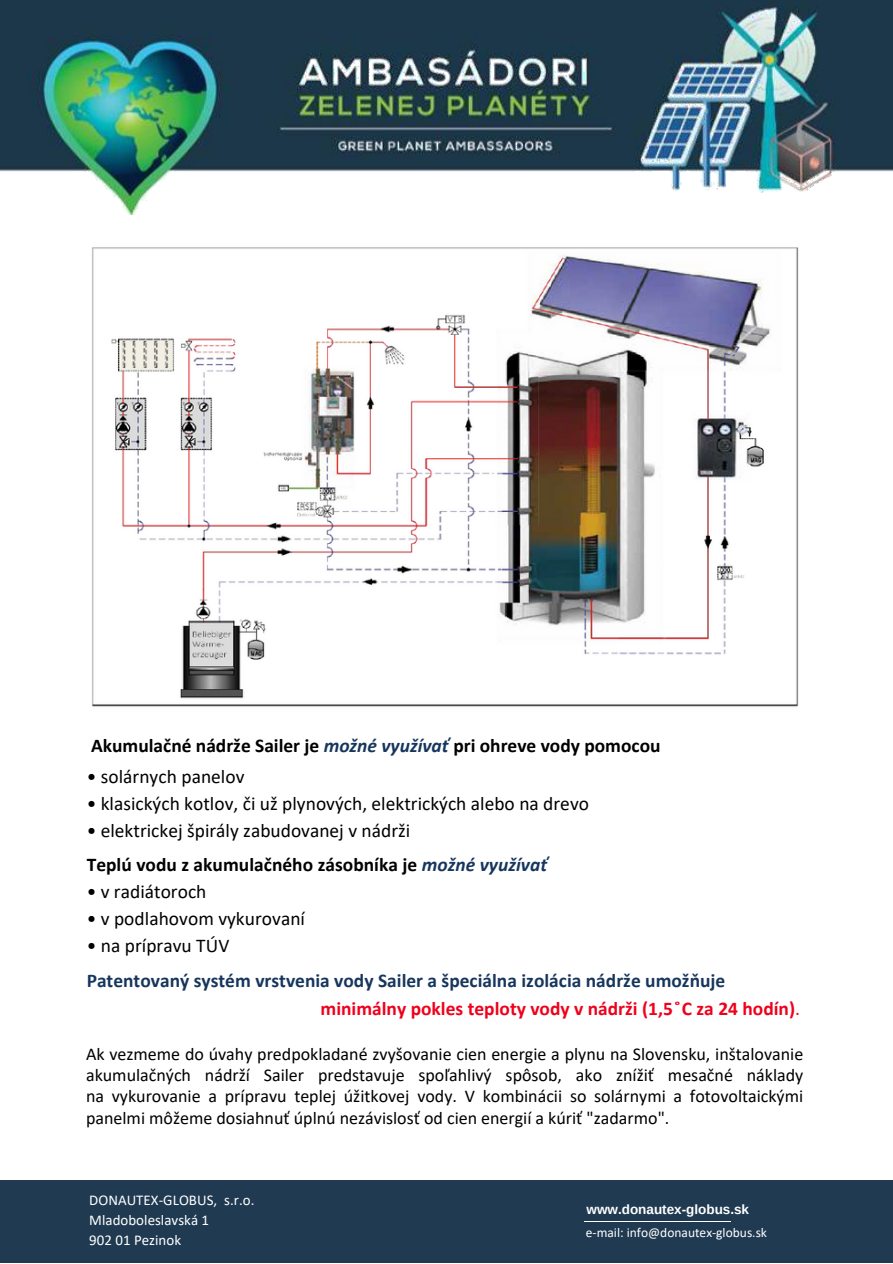
<style>
.page{position:relative;width:893px;height:1264px;background:#fff}
.page>*{position:absolute;margin:0;border:0;box-sizing:border-box;transform-origin:0 0}
.t1{font:19.35px "Calibri";color:#000}
.t2{font:700 19.35px "Calibri";color:#000}
.t3{font:700 19.35px "Calibri";color:#17365d}
.t4{font:700 19.35px "Calibri";color:#ef001c}
.t5{font:18px/21.3px "Calibri";color:#000;text-align:justify}
.t6{font:15px/20.2px "Calibri";color:#fff}
.t7{font:13.5px "Calibri";color:#fff}
.t8{font:700 13.5px "Arimo";color:#fff}
.s1{font-style:italic;color:#17365d}
.s2{font-weight:400}
</style>
<div class="page">
<img style="left:0;top:0;width:892px;height:215px">
<div style="left:0;top:1180px;width:892px;height:82px;background:#1f3a51"></div>
<hr style="left:584px;top:1220px;width:147px;height:1px;background:#fff">
<img style="left:92px;top:247px;width:707px;height:460px">
<p class="t2" style="left:91px;top:737px;width:571px">Akumulačné nádrže Sailer je <span class="s1">možné využívať</span> pri ohreve vody pomocou</p>
<p class="t1" style="left:87px;top:768px;width:159px">• solárnych panelov</p>
<p class="t1" style="left:87px;top:795px;width:504px">• klasických kotlov, či už plynových, elektrických alebo na drevo</p>
<p class="t1" style="left:87px;top:822px;width:325px">• elektrickej špirály zabudovanej v nádrži</p>
<p class="t2" style="left:87px;top:856px;width:462px">Teplú vodu z akumulačného zásobníka je <span class="s1">možné využívať</span></p>
<p class="t1" style="left:87px;top:883px;width:121px">• v radiátoroch</p>
<p class="t1" style="left:87px;top:910px;width:220px">• v podlahovom vykurovaní</p>
<p class="t1" style="left:87px;top:937px;width:144px">• na prípravu TÚV</p>
<p class="t3" style="left:87px;top:972px;width:640px">Patentovaný systém vrstvenia vody Sailer a špeciálna izolácia nádrže umožňuje</p>
<p class="t4" style="left:320px;top:1000px;width:481px">minimálny pokles teploty vody v nádrži (1,5 C za 24 hodín)<span class="s2">.</span></p>
<p class="t5" style="left:86px;top:1044px;width:718px">Ak vezmeme do úvahy predpokladané zvyšovanie cien energie a plynu na Slovensku, inštalovanie akumulačných nádrží Sailer predstavuje spoľahlivý spôsob, ako znížiť mesačné náklady na vykurovanie a prípravu teplej úžitkovej vody. V kombinácii so solárnymi a fotovoltaickými panelmi môžeme dosiahnuť úplnú nezávislosť od cien energií a kúriť "zadarmo".</p>
<p class="t6" style="left:89px;top:1190px;width:167px">DONAUTEX-GLOBUS, s.r.o.<br>Mladoboleslavská 1</p>
<p class="t6" style="left:89px;top:1231px;width:93px">902 01 Pezinok</p>
<p class="t8" style="left:586px;top:1201px;width:164px">www.donautex-globus.sk</p>
<p class="t7" style="left:586px;top:1226px;width:183px">e-mail: info@donautex-globus.sk</p>
</div>
